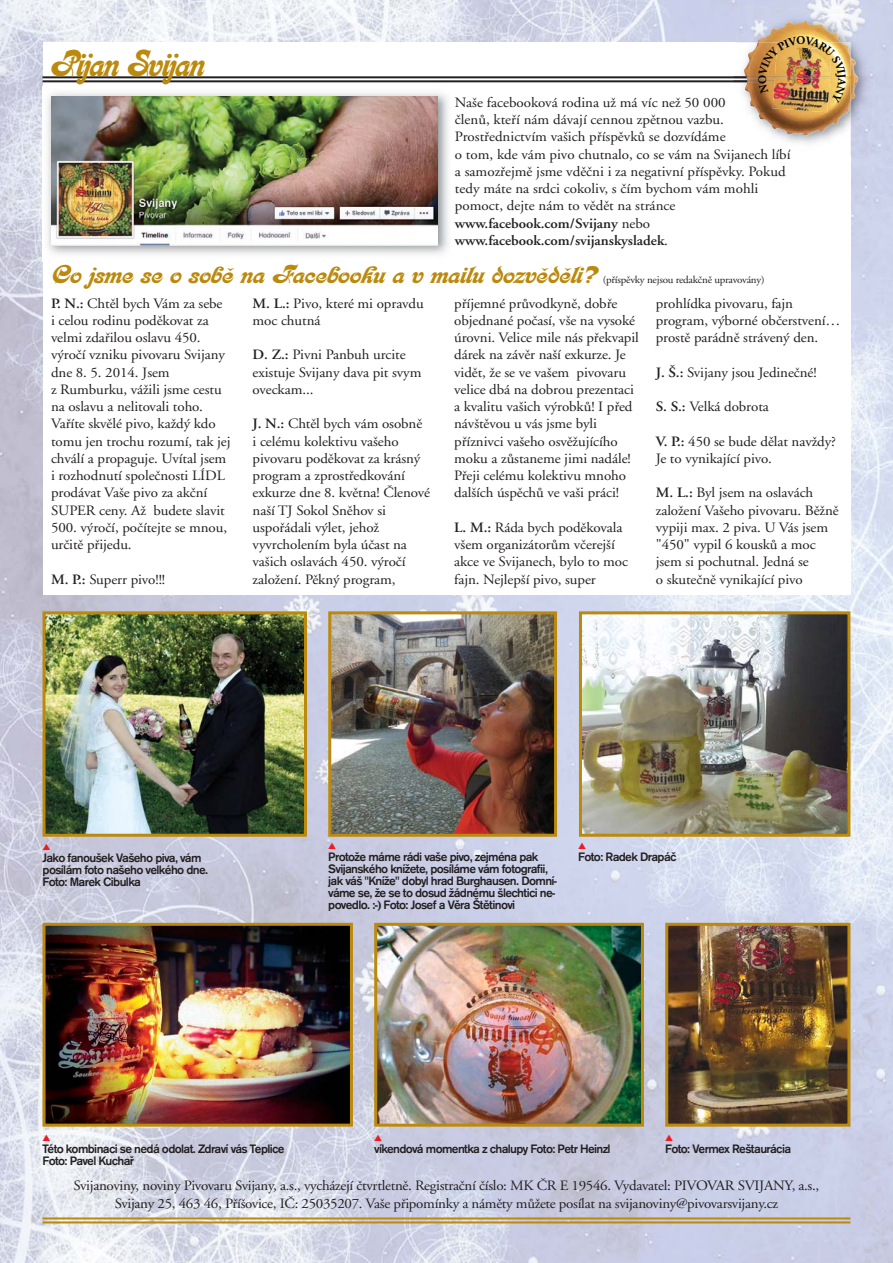
<style>
.page{position:relative;width:893px;height:1263px;background:#fff}
.page>*{position:absolute;margin:0;border:0;box-sizing:border-box;transform-origin:0 0}
.t1{font:38.85px "Kalligraphia DCE";letter-spacing:-.025em;color:#bb890b}
.t2{font:27px "Kalligraphia DCE";letter-spacing:-.01em;color:#bb890b;scale:1.15 1}
.t3{font:14.25px/17.2px "Adobe Garamond CE";letter-spacing:-.005em;color:#231f20;scale:1.05 1}
.t4{font:500 12.75px/12px "Accius TCE";letter-spacing:-.05em;color:#231f20}
.t5{font:700 11.55px "Adobe Garamond CE";color:#00000b}
.t6{font:10.5px "Adobe Garamond CE";letter-spacing:-.02em;color:#231f20;scale:1.05 1}
.s1{font-weight:600}
</style>
<div class="page">
<img style="left:0;top:0;width:893px;height:1263px">
<div style="left:43px;top:43px;width:807px;height:552px;background:#fff"></div>
<hr style="left:43px;top:76px;width:807px;height:2px;background:#231f20">
<hr style="left:43px;top:80px;width:807px;height:2px;background:#231f20">
<img style="left:41px;top:86px;width:408px;height:176px">
<img style="left:51px;top:97px;width:387px;height:149px">
<hr style="left:43px;top:1217px;width:807px;height:2px;background:#bb890b">
<hr style="left:43px;top:1221px;width:807px;height:2px;background:#bb890b">
<img style="left:47px;top:927px;width:302px;height:196px">
<div style="left:43px;top:923px;width:310px;height:204px;border:3px solid #bb890b"></div>
<img style="left:736px;top:6px;width:143px;height:150px">
<img style="left:736px;top:43px;width:8px;height:33px">
<img style="left:729px;top:82px;width:121px;height:73px">
<svg style="left:733px;top:76px;width:13px;height:6px"></svg>
<img style="left:850px;top:57px;width:8px;height:45px">
<img style="left:757px;top:21px;width:84px;height:22px">
<img style="left:744px;top:43px;width:15px;height:33px">
<img style="left:746px;top:76px;width:13px;height:6px">
<img style="left:745px;top:82px;width:105px;height:54px">
<img style="left:773px;top:103px;width:56px;height:9px">
<img style="left:332px;top:615px;width:221px;height:218px">
<div style="left:328px;top:611px;width:229px;height:226px;border:3px solid #bb890b"></div>
<img style="left:583px;top:615px;width:263px;height:218px">
<div style="left:579px;top:611px;width:271px;height:226px;border:3px solid #bb890b"></div>
<img style="left:47px;top:615px;width:256px;height:218px">
<div style="left:43px;top:611px;width:264px;height:226px;border:3px solid #bb890b"></div>
<img style="left:378px;top:927px;width:262px;height:196px">
<div style="left:374px;top:923px;width:270px;height:204px;border:3px solid #bb890b"></div>
<img style="left:669px;top:927px;width:177px;height:196px">
<div style="left:665px;top:923px;width:185px;height:204px;border:3px solid #bb890b"></div>
<img style="left:759px;top:36px;width:91px;height:67px">
<svg style="left:579px;top:843px;width:7px;height:6px"></svg>
<svg style="left:329px;top:843px;width:7px;height:6px"></svg>
<svg style="left:43px;top:1134px;width:7px;height:6px"></svg>
<svg style="left:374px;top:1134px;width:8px;height:6px"></svg>
<svg style="left:666px;top:1134px;width:7px;height:6px"></svg>
<svg style="left:43px;top:844px;width:7px;height:6px"></svg>
<h1 class="t1" style="left:51px;top:40px;width:156px">Pijan Svijan</h1>
<p class="t5" style="left:758px;top:84px;width:11px;rotate:-90deg">O</p>
<p class="t3" style="left:455px;top:94px;width:321px">Naše facebooková rodina už má víc než 50 000<br>členů, kteří nám dávají cennou zpětnou vazbu.<br>Prostřednictvím vašich příspěvků se dozvídáme<br>o tom, kde vám pivo chutnalo, co se vám na Svijanech líbí a samozřejmě jsme vděčni i za negativní příspěvky. Pokud tedy máte na srdci cokoliv, s čím bychom vám mohli pomoct, dejte nám to vědět na stránce <span class="s1">www.facebook.com/Svijany</span> nebo <span class="s1">www.facebook.com/svijanskysladek</span>.</p>
<h2 class="t2" style="left:51px;top:257px;width:476px">Co jsme se o sobě na Facebooku a v mailu dozvěděli?</h2>
<p class="t6" style="left:603px;top:274px;width:156px">(příspěvky nejsou redakčně upravovány)</p>
<p class="t3" style="left:51px;top:295px;width:172px"><span class="s1">P. N.:</span> Chtěl bych Vám za sebe<br>i celou rodinu poděkovat za velmi zdařilou oslavu 450. výročí vzniku pivovaru Svijany dne 8. 5. 2014. Jsem<br>z Rumburku, vážili jsme cestu na oslavu a nelitovali toho.<br>Vaříte skvělé pivo, každý kdo tomu jen trochu rozumí, tak jej chválí a propaguje. Uvítal jsem i rozhodnutí společnosti LÍDL prodávat Vaše pivo za akční<br>SUPER ceny. Až budete slavit<br>500. výročí, počítejte se mnou, určitě přijedu.</p>
<p class="t3" style="left:51px;top:571px;width:110px"><span class="s1">M. P.:</span> Superr pivo!!!</p>
<p class="t3" style="left:656px;top:295px;width:177px">prohlídka pivovaru, fajn program, výborné občerstvení… prostě parádně strávený den.</p>
<p class="t3" style="left:656px;top:364px;width:155px"><span class="s1">J. Š.:</span> Svijany jsou Jedinečné!</p>
<p class="t3" style="left:656px;top:399px;width:109px"><span class="s1">S. S.:</span> Velká dobrota</p>
<p class="t3" style="left:656px;top:433px;width:173px"><span class="s1">V. P.:</span> 450 se bude dělat navždy?<br>Je to vynikající pivo.</p>
<p class="t3" style="left:656px;top:485px;width:176px"><span class="s1">M. L.:</span> Byl jsem na oslavách založení Vašeho pivovaru. Běžně vypiji max. 2 piva. U Vás jsem "450" vypil 6 kousků a moc jsem si pochutnal. Jedná se<br>o skutečně vynikající pivo</p>
<p class="t3" style="left:454px;top:295px;width:177px">příjemné průvodkyně, dobře objednané počasí, vše na vysoké úrovni. Velice mile nás překvapil dárek na závěr naší exkurze. Je vidět, že se ve vašem pivovaru velice dbá na dobrou prezentaci a kvalitu vašich výrobků! I před návštěvou u vás jsme byli příznivci vašeho osvěžujícího moku a zůstaneme jimi nadále!<br>Přeji celému kolektivu mnoho dalších úspěchů ve vaši práci!</p>
<p class="t3" style="left:454px;top:519px;width:167px"><span class="s1">L. M.:</span> Ráda bych poděkovala všem organizátorům včerejší akce ve Svijanech, bylo to moc fajn. Nejlepší pivo, super</p>
<p class="t3" style="left:253px;top:295px;width:165px"><span class="s1">M. L.:</span> Pivo, které mi opravdu moc chutná</p>
<p class="t3" style="left:253px;top:347px;width:162px"><span class="s1">D. Z.:</span> Pivni Panbuh urcite existuje Svijany dava pit svym oveckam...</p>
<p class="t3" style="left:253px;top:416px;width:171px"><span class="s1">J. N.:</span> Chtěl bych vám osobně<br>i celému kolektivu vašeho pivovaru poděkovat za krásný program a zprostředkování exkurze dne 8. května! Členové naší TJ Sokol Sněhov si uspořádali výlet, jehož vyvrcholením byla účast na vašich oslavách 450. výročí založení. Pěkný program,</p>
<p class="t4" style="left:43px;top:853px;width:167px">Jako fanoušek Vašeho piva, vám posílám foto našeho velkého dne.<br>Foto: Marek Cibulka</p>
<p class="t4" style="left:328px;top:852px;width:230px">Protože máme rádi vaše pivo, zejména pak Svijanského knížete, posíláme vám fotografii, jak váš "Kníže" dobyl hrad Burghausen. Domní&shy;váme se, že se to dosud žádnému šlechtici ne&shy;povedlo. :-) Foto: Josef a Věra Štětinovi</p>
<p class="t4" style="left:578px;top:852px;width:100px">Foto: Radek Drapáč</p>
<p class="t4" style="left:43px;top:1143px;width:244px">Této kombinaci se nedá odolat. Zdraví vás Teplice<br>Foto: Pavel Kuchař</p>
<p class="t4" style="left:374px;top:1143px;width:238px">víkendová momentka z chalupy Foto: Petr Heinzl</p>
<p class="t4" style="left:665px;top:1143px;width:127px">Foto: Vermex Reštaurácia</p>
<p class="t3" style="left:74px;top:1178px;width:712px;text-align:center">Svijanoviny, noviny Pivovaru Svijany, a.s., vycházejí čtvrtletně. Registrační číslo: MK ČR E 19546. Vydavatel: PIVOVAR SVIJANY, a.s.,<br>Svijany 25, 463 46, Příšovice, IČ: 25035207. Vaše připomínky a náměty můžete posílat na svijanoviny@pivovarsvijany.cz</p>
</div>
